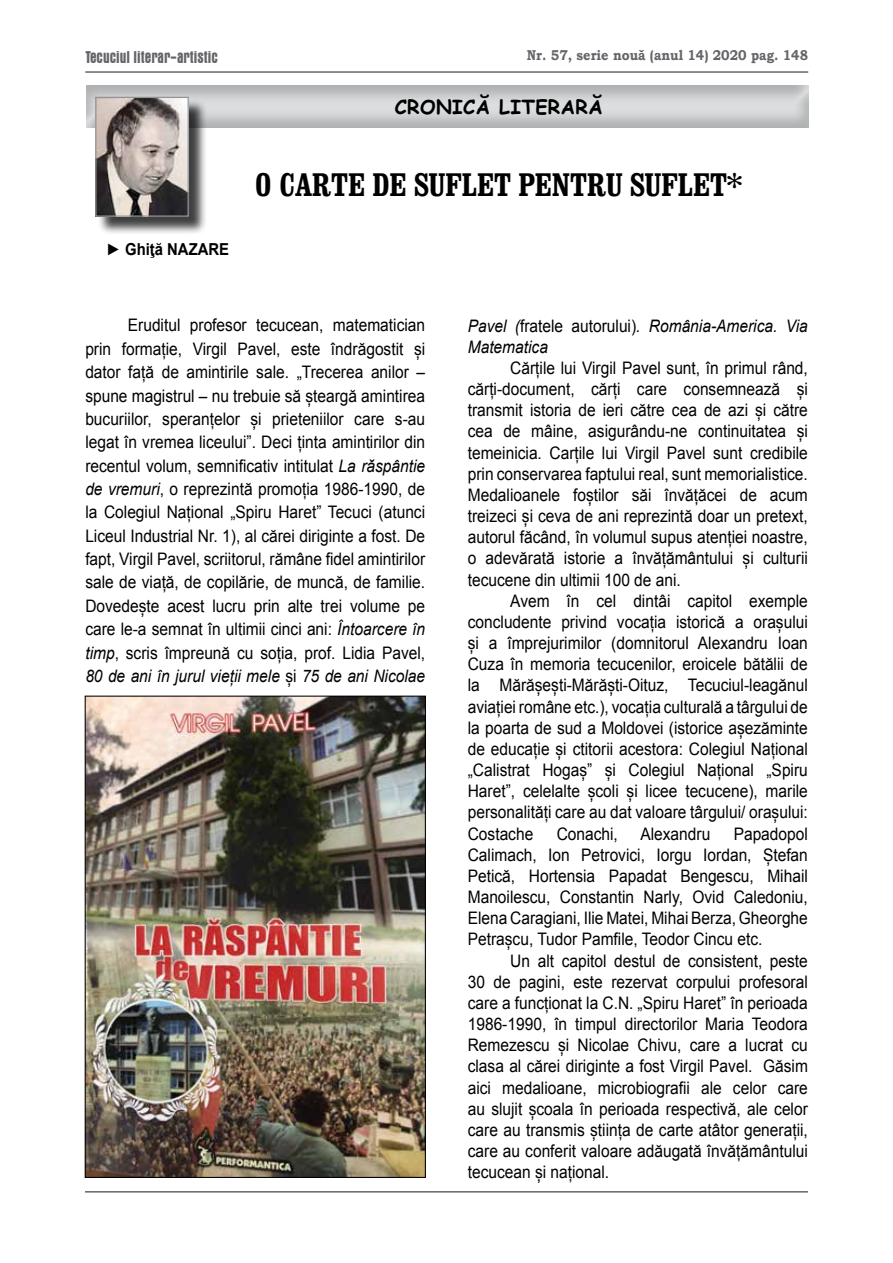
<style>
.page{position:relative;width:893px;height:1263px;background:#fff}
.page>*{position:absolute;margin:0;border:0;box-sizing:border-box;transform-origin:0 0}
.t1{font:700 condensed 33px "Clarendon";color:#000}
.t2{font:700 19.5px "Comic Sans MS";color:#000}
.t3{font:17.25px/21.1px "Arial";color:#000;text-align:justify;scale:.9 1}
.t4{font:italic 17.25px/21.1px "Arial";color:#000;scale:.9 1}
.t5{font:700 condensed 17.25px "Aurora BT";color:#646569;scale:.9 1}
.t6{font:700 16.5px "Arial";color:#000;scale:.9 1}
.t7{font:700 14.25px "Bookman Old Style";color:#646569;scale:.9 1}
.s1{font-style:italic}
.s2{font-style:normal}
</style>
<div class="page">
<hr style="left:85px;top:71px;width:723px;height:2px;background:#646569">
<hr style="left:85px;top:1191px;width:723px;height:1px;background:#646569">
<img style="left:87px;top:698px;width:337px;height:478px">
<div style="left:83px;top:82px;width:726px;height:47px;background:#939598;opacity:.5"></div>
<div style="left:97px;top:99px;width:111px;height:137px;background:#000;opacity:.75"></div>
<img style="left:97px;top:99px;width:90px;height:116px">
<div style="left:95px;top:97px;width:94px;height:120px;border:1px solid #939598"></div>
<p class="t5" style="left:85px;top:47px;width:149px">Tecuciul literar-artistic</p>
<p class="t7" style="left:527px;top:45px;width:314px">Nr. 57, serie nouă (anul 14) 2020 pag. 148</p>
<p class="t2" style="left:395px;top:93px;width:28px">CRONI</p>
<p class="t2" style="left:463px;top:93px;width:86px">CĂ LITERAR</p>
<p class="t2" style="left:588px;top:93px;width:16px">Ă</p>
<p class="t6" style="left:106px;top:238px;width:138px">► Ghiţă NAZARE</p>
<h1 class="t1" style="left:255px;top:164px;width:488px">O CARTE DE SUFLET PENTRU SUFLET*</h1>
<p class="t3" style="left:85px;top:314px;width:379px;line-height:23.4px;text-indent:43px">Eruditul profesor tecucean, matematician prin formație, Virgil Pavel, este îndrăgostit și dator față de amintirile sale. „Trecerea anilor – spune magistrul – nu trebuie să șteargă amintirea bucuriilor, speranțelor și prieteniilor care s-au legat în vremea liceului”. Deci ținta amintirilor din recentul volum, semnificativ intitulat <span class="s1">La răspântie de vremuri</span>, o reprezintă promoția 1986-1990, de la Colegiul Național „Spiru Haret” Tecuci (atunci Liceul Industrial Nr. 1), al cărei diriginte a fost. De fapt, Virgil Pavel, scriitorul, rămâne fidel amintirilor sale de viață, de copilărie, de muncă, de familie.<br>Dovedește acest lucru prin alte trei volume pe care le-a semnat în ultimii cinci ani: <span class="s1">Întoarcere în timp</span>, scris împreună cu soția, prof. Lidia Pavel, <span class="s1">80 de ani în jurul vieții mele</span> și <span class="s1">75 de ani Nicolae</span></p>
<p class="t4" style="left:468px;top:315px;width:379px">Pavel (<span class="s2">fratele autorului)</span>. România-America. Via<br>Matematica</p>
<p class="t3" style="left:468px;top:357px;width:379px;text-indent:43px">Cărțile lui Virgil Pavel sunt, în primul rând, cărți-document, cărți care consemnează și transmit istoria de ieri către cea de azi și către cea de mâine, asigurându-ne continuitatea și temeinicia. Carțile lui Virgil Pavel sunt credibile prin conservarea faptului real, sunt memorialistice.<br>Medalioanele foștilor săi învățăcei de acum treizeci și ceva de ani reprezintă doar un pretext, autorul făcând, în volumul supus atenției noastre, o adevărată istorie a învățământului și culturii tecucene din ultimii 100 de ani.</p>
<p class="t3" style="left:468px;top:590px;width:379px;text-indent:43px">Avem în cel dintâi capitol exemple concludente privind vocația istorică a orașului și a împrejurimilor (domnitorul Alexandru Ioan Cuza în memoria tecucenilor, eroicele bătălii de la Mărășești-Mărăști-Oituz, Tecuciul-leagănul aviației române etc.), vocația culturală a târgului de la poarta de sud a Moldovei (istorice așezăminte de educație și ctitorii acestora: Colegiul Național „Calistrat Hogaș” și Colegiul Național „Spiru Haret”, celelalte școli și licee tecucene), marile personalități care au dat valoare târgului/ orașului:<br>Costache</p>
<p class="t3" style="left:557px;top:823px;width:70px">Conachi,</p>
<p class="t3" style="left:640px;top:823px;width:79px">Alexandru</p>
<p class="t3" style="left:468px;top:823px;width:379px;text-indent:266px">Papadopol Calimach, Ion Petrovici, Iorgu Iordan, Ștefan Petică, Hortensia Papadat Bengescu, Mihail Manoilescu, Constantin Narly, Ovid Caledoniu, Elena Caragiani, Ilie Matei, Mihai Berza, Gheorghe Petrașcu, Tudor Pamfile, Teodor Cincu etc.</p>
<p class="t3" style="left:468px;top:950px;width:379px;text-indent:43px">Un alt capitol destul de consistent, peste 30 de pagini, este rezervat corpului profesoral care a funcționat la C.N. „Spiru Haret” în perioada 1986-1990, în timpul directorilor Maria Teodora Remezescu și Nicolae Chivu, care a lucrat cu clasa al cărei diriginte a fost Virgil Pavel. Găsim aici medalioane, microbiografii ale celor care au slujit școala în perioada respectivă, ale celor care au transmis știința de carte atâtor generații, care au conferit valoare adăugată învățământului tecucean și național.</p>
</div>
